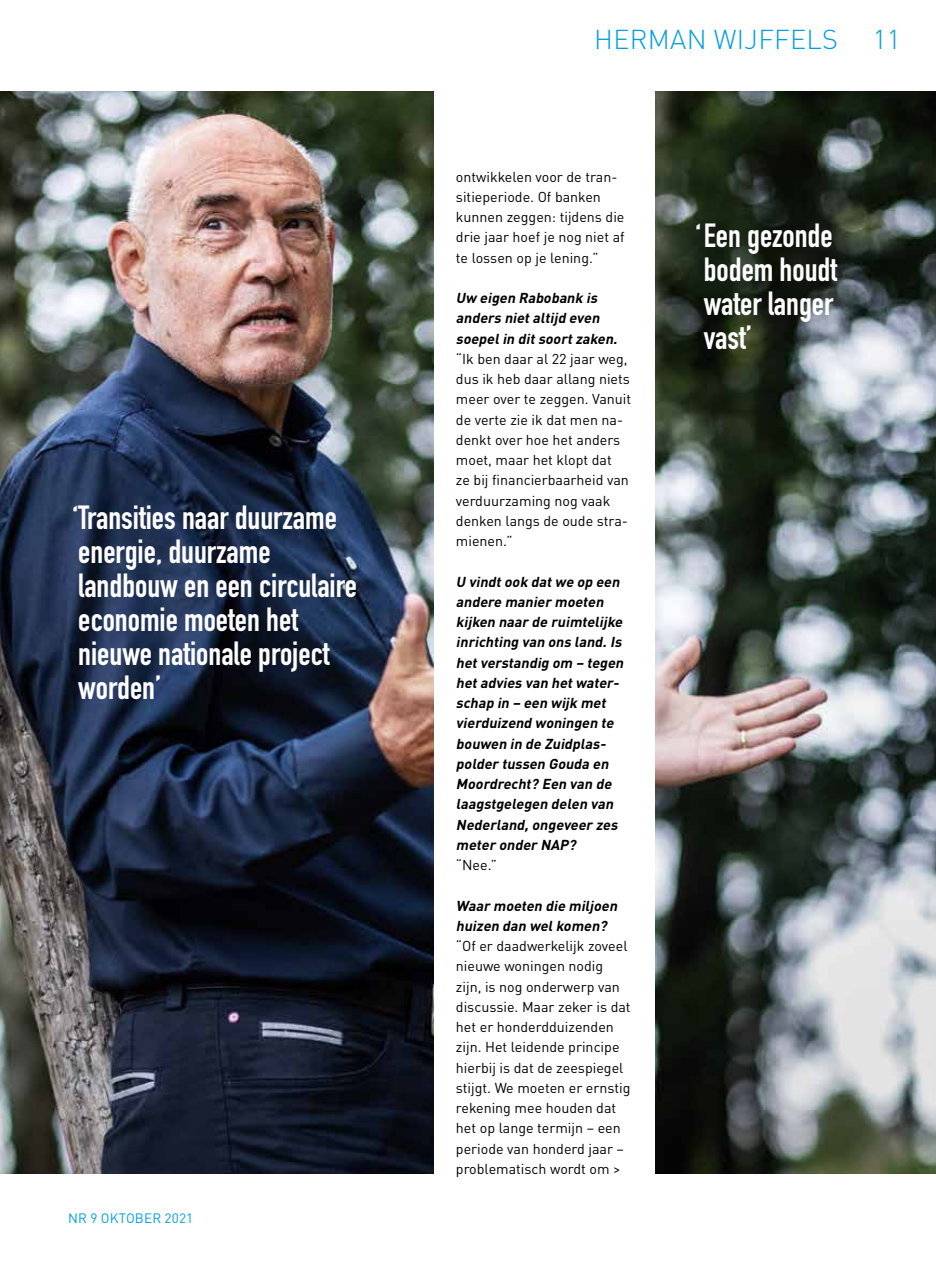
<style>
.page{position:relative;width:936px;height:1263px;background:#fff}
.page>*{position:absolute;margin:0;border:0;box-sizing:border-box;transform-origin:0 0}
.t1{font:33px/33.9px "DIN Engschrift";color:#fff}
.t2{font:300 27px "DIN Pro";letter-spacing:.01em;color:#009ee3}
.t3{font:14.25px/20.2px "DIN Pro";color:#000}
.t4{font:italic 700 14.25px/20.2px "DIN Pro";color:#000}
.t5{font:13.5px "DIN Pro";letter-spacing:.01em;color:#009ee3}
</style>
<div class="page">
<img style="left:0;top:92px;width:935px;height:1082px">
<div style="left:434px;top:77px;width:221px;height:1117px;background:#fff"></div>
<h1 class="t1" style="left:72px;top:501px;width:286px">‘Transities naar duurzame energie, duurzame landbouw en een circulaire economie moeten het nieuwe nationale project worden’</h1>
<p class="t5" style="left:68px;top:1208px;width:126px">NR 9 OKTOBER 2021</p>
<h2 class="t2" style="left:594px;top:18px;width:245px">HERMAN WIJFFELS</h2>
<h2 class="t2" style="left:872px;top:18px;width:29px">11</h2>
<p class="t3" style="left:456px;top:165px;width:170px">ontwikkelen voor de tran&shy;sitieperiode. Of banken kunnen zeggen: tijdens die drie jaar hoef je nog niet af te lossen op je lening.”</p>
<p class="t4" style="left:456px;top:286px;width:166px">Uw eigen Rabobank is anders nietaltijd even soepelin ditsoortzaken.</p>
<p class="t3" style="left:456px;top:347px;width:177px">“Ik ben daar al 22 jaar weg, dus ik heb daar allang niets meer over te zeggen. Vanuit de verte zie ik dat men na&shy;denkt over hoe het anders moet, maar het klopt dat<br>ze bij financierbaarheid van verduurzaming nog vaak denken langs de oude stra&shy;mienen.”</p>
<p class="t4" style="left:456px;top:570px;width:172px">U vindtook datwe op een andere maniermoeten kijken naarde ruimtelijke inrichting van ons land.Is hetverstandig om – tegen hetadvies van hetwater&shy;schap in – een wijk met vierduizend woningen te bouwen in de Zuidplas&shy;poldertussen Gouda en<br>Moordrecht? Een van de laagstgelegen delen van<br>Nederland,ongeveerzes meteronderNAP?</p>
<p class="t3" style="left:456px;top:853px;width:43px">“Nee.”</p>
<p class="t4" style="left:456px;top:894px;width:166px">Waarmoeten die miljoen huizen dan welkomen?</p>
<p class="t3" style="left:456px;top:934px;width:176px">“Of er daadwerkelijk zoveel nieuwe woningen nodig zijn, is nog onderwerp van discussie. Maar zeker is dat het er honderdduizenden zijn. Het leidende principe hierbij is dat de zeespiegel stijgt. We moeten er ernstig rekening mee houden dat het op lange termijn – een periode van honderd jaar – problematisch wordt om &gt;</p>
<h1 class="t1" style="left:695px;top:219px;width:144px">‘Een gezonde bodem houdt water langer vast’</h1>
</div>
